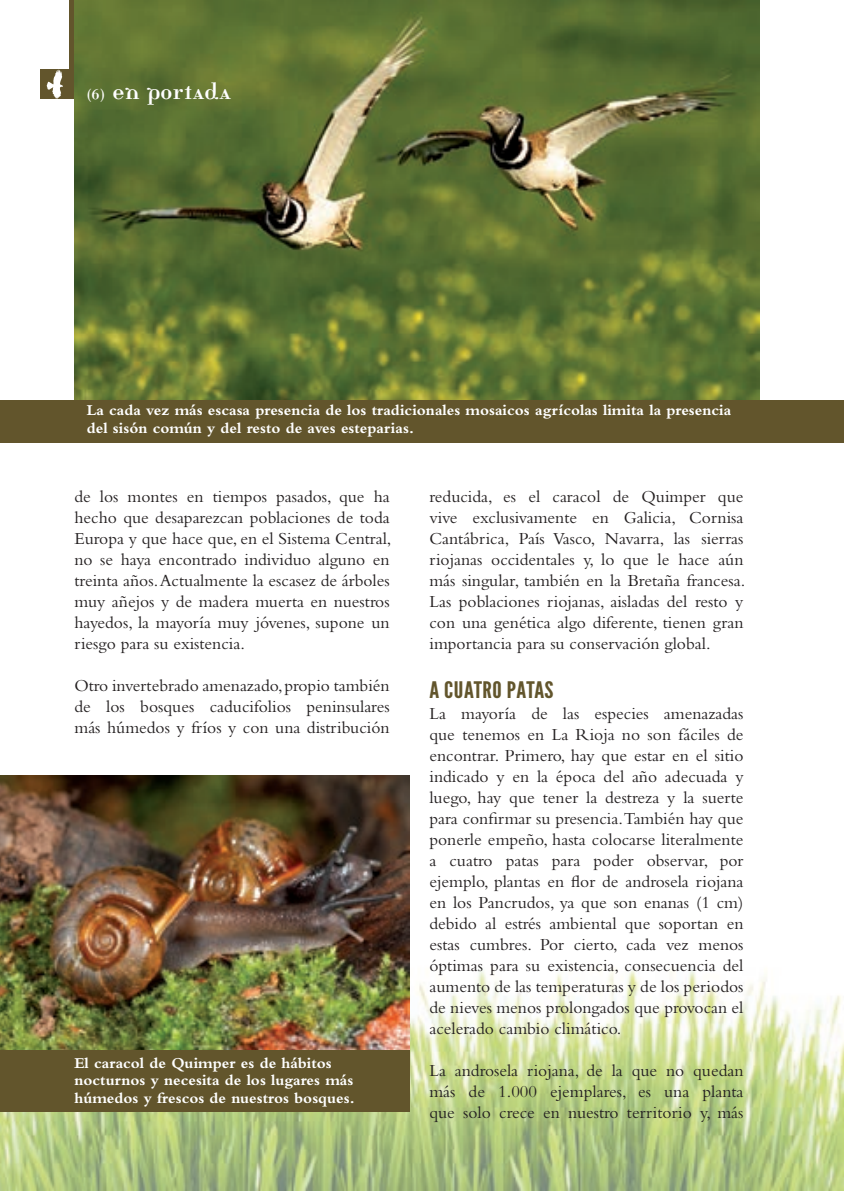
<style>
.page{position:relative;width:844px;height:1191px;background:#fff}
.page>*{position:absolute;margin:0;border:0;box-sizing:border-box;transform-origin:0 0}
.t1{font:24.5px "Katrina";color:#fff}
.t2{font:22.75px "League Gothic";letter-spacing:.02em;color:#62552c;scale:1.15 1}
.t3{font:17.5px/21px "Bembo Std";color:#231f20;text-align:justify}
.t4{font:700 15.75px/17.5px "Bembo Std";color:#fff}
.s1{font-size:15.75px}
</style>
<div class="page">
<img style="left:0;top:913px;width:843px;height:278px">
<img style="left:74px;top:0;width:685px;height:400px">
<div style="left:0;top:400px;width:843px;height:42px;background:#62552c"></div>
<img style="left:0;top:775px;width:409px;height:275px">
<div style="left:41px;top:69px;width:33px;height:30px;background:#62552c"></div>
<div style="left:69px;top:0;width:5px;height:89px;background:#62552c"></div>
<svg style="left:47px;top:69px;width:16px;height:30px"></svg>
<div style="left:0;top:1050px;width:409px;height:61px;background:#62552c"></div>
<p class="t1" style="left:87px;top:77px;width:146px"><span class="s1">(6)</span> en portada</p>
<p class="t4" style="left:87px;top:401px;width:645px">La cada vez más escasa presencia de los tradicionales mosaicos agrícolas limita la presencia del sisón común y del resto de aves esteparias.</p>
<p class="t3" style="left:74px;top:485px;width:318px">de los montes en tiempos pasados, que ha hecho que desaparezcan poblaciones de toda Europa y que hace que, en el Sistema Central, no se haya encontrado individuo alguno en treinta años. Actualmente la escasez de árboles muy añejos y de madera muerta en nuestros hayedos, la mayoría muy jóvenes, supone un riesgo para su existencia.</p>
<p class="t3" style="left:74px;top:674px;width:316px">Otro invertebrado amenazado, propio también de los bosques caducifolios peninsulares más húmedos y fríos y con una distribución</p>
<p class="t4" style="left:74px;top:1053px;width:282px">El caracol de Quimper es de hábitos nocturnos y necesita de los lugares más húmedos y frescos de nuestros bosques.</p>
<p class="t3" style="left:429px;top:485px;width:317px">reducida, es el caracol de Quimper que vive exclusivamente en Galicia, Cornisa Cantábrica, País Vasco, Navarra, las sierras riojanas occidentales y, lo que le hace aún más singular, también en la Bretaña francesa.<br>Las poblaciones riojanas, aisladas del resto y con una genética algo diferente, tienen gran importancia para su conservación global.</p>
<p class="t2" style="left:429px;top:676px;width:109px">A CUATRO PATAS</p>
<p class="t3" style="left:429px;top:702px;width:315px">La mayoría de las especies amenazadas que tenemos en La Rioja no son fáciles de encontrar. Primero, hay que estar en el sitio indicado y en la época del año adecuada y luego, hay que tener la destreza y la suerte para confirmar su presencia.También hay que ponerle empeño, hasta colocarse literalmente a cuatro patas para poder observar, por ejemplo, plantas en flor de androsela riojana en los Pancrudos, ya que son enanas (1 cm) debido al estrés ambiental que soportan en estas cumbres. Por cierto, cada vez menos óptimas para su existencia, consecuencia del aumento de las temperaturas y de los periodos de nieves menos prolongados que provocan el acelerado cambio climático.</p>
<p class="t3" style="left:429px;top:1059px;width:315px">La androsela riojana, de la que no quedan más de 1.000 ejemplares, es una planta que solo crece en nuestro territorio y, más</p>
</div>
